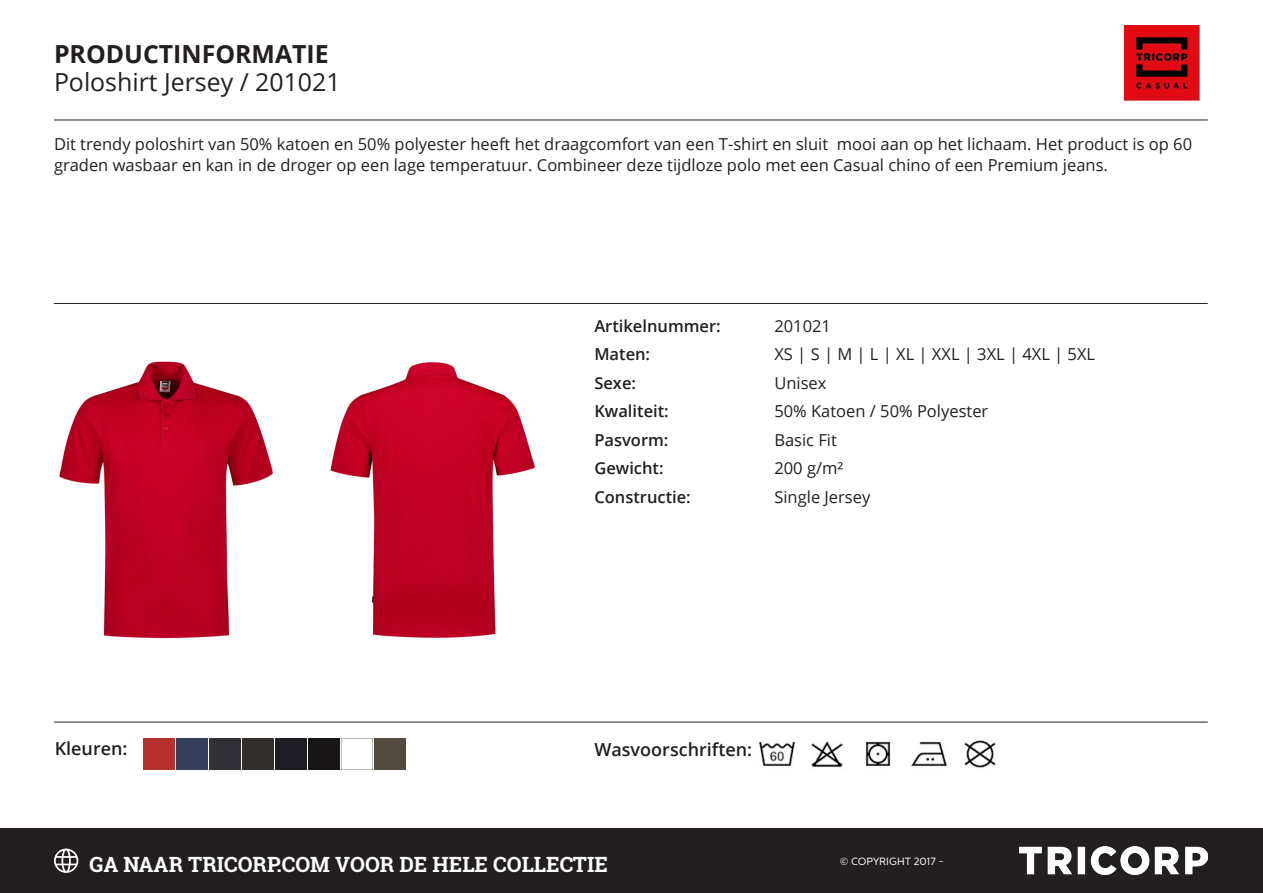
<style>
.page{position:relative;width:1263px;height:893px;background:#fff}
.page>*{position:absolute;margin:0;border:0;box-sizing:border-box;transform-origin:0 0}
.t1{font:24.9px "Open Sans";color:#231f20}
.t2{font:700 24.9px "Open Sans";color:#231f20}
.t3{font:700 21px "Roboto Slab";color:#fff}
.t4{font:600 18px "Open Sans";color:#231f20}
.Kenmerken{font:16.5px/21px "Open Sans";color:#231f20}
.Kenmerk{font:16.5px "Open Sans";color:#231f20}
.Kenmerk-2{font:600 16.5px "Open Sans";color:#231f20}
.t5{font:10.5px "Centrale Sans";color:#fff}
</style>
<div class="page">
<img style="left:1124px;top:26px;width:75px;height:74px">
<img style="left:59px;top:361px;width:214px;height:278px">
<img style="left:330px;top:362px;width:205px;height:276px">
<img style="left:865px;top:741px;width:26px;height:25px">
<img style="left:758px;top:741px;width:38px;height:25px">
<img style="left:811px;top:741px;width:32px;height:27px">
<img style="left:964px;top:740px;width:32px;height:28px">
<img style="left:911px;top:741px;width:37px;height:25px">
<img style="left:143px;top:738px;width:31px;height:31px">
<img style="left:176px;top:738px;width:31px;height:31px">
<img style="left:209px;top:738px;width:31px;height:31px">
<img style="left:242px;top:738px;width:31px;height:31px">
<img style="left:276px;top:738px;width:31px;height:31px">
<img style="left:309px;top:738px;width:31px;height:31px">
<img style="left:342px;top:738px;width:31px;height:31px">
<img style="left:375px;top:738px;width:31px;height:31px">
<hr style="left:54px;top:120px;width:1154px;height:1px;background:#231f20">
<hr style="left:54px;top:303px;width:1154px;height:1px;background:#231f20">
<hr style="left:54px;top:722px;width:1154px;height:1px;background:#231f20">
<div style="left:0;top:828px;width:1263px;height:65px;background:#231f20"></div>
<svg style="left:54px;top:849px;width:24px;height:24px"></svg>
<img style="left:1020px;top:847px;width:188px;height:28px">
<p class="t2" style="left:54px;top:36px;width:276px">PRODUCTINFORMATIE</p>
<p class="t1" style="left:54px;top:65px;width:288px">Poloshirt Jersey / 201021</p>
<p class="Kenmerken" style="left:54px;top:133px;width:1139px">Dit trendy poloshirt van 50% katoen en 50% polyester heeft het draagcomfort van een T-shirt en sluit mooi aan op het lichaam. Het product is op 60 graden wasbaar en kan in de droger op een lage temperatuur. Combineer deze tijdloze polo met een Casual chino of een Premium jeans.</p>
<p class="t4" style="left:55px;top:736px;width:74px">Kleuren:</p>
<p class="Kenmerk-2" style="left:594px;top:314px;width:128px">Artikelnummer:</p>
<p class="Kenmerk" style="left:774px;top:314px;width:58px">201021</p>
<p class="Kenmerk-2" style="left:594px;top:343px;width:57px">Maten:</p>
<p class="Kenmerk" style="left:774px;top:343px;width:322px">XS | S | M | L | XL | XXL | 3XL | 4XL | 5XL</p>
<p class="Kenmerk-2" style="left:594px;top:371px;width:43px">Sexe:</p>
<p class="Kenmerk" style="left:774px;top:371px;width:54px">Unisex</p>
<p class="Kenmerk-2" style="left:594px;top:400px;width:76px">Kwaliteit:</p>
<p class="Kenmerk" style="left:774px;top:400px;width:215px">50% Katoen / 50% Polyester</p>
<p class="Kenmerk-2" style="left:594px;top:428px;width:76px">Pasvorm:</p>
<p class="Kenmerk" style="left:774px;top:428px;width:64px">Basic Fit</p>
<p class="Kenmerk-2" style="left:594px;top:457px;width:71px">Gewicht:</p>
<p class="Kenmerk" style="left:774px;top:457px;width:70px">200 g/m²</p>
<p class="Kenmerk-2" style="left:594px;top:485px;width:98px">Constructie:</p>
<p class="Kenmerk" style="left:774px;top:485px;width:97px">Single Jersey</p>
<p class="t4" style="left:594px;top:737px;width:159px">Wasvoorschriften:</p>
<p class="t3" style="left:90px;top:850px;width:520px">GA NAAR TRICORP.COM VOOR DE HELE COLLECTIE</p>
<p class="t5" style="left:840px;top:855px;width:106px">© COPYRIGHT 2017 -</p>
</div>
